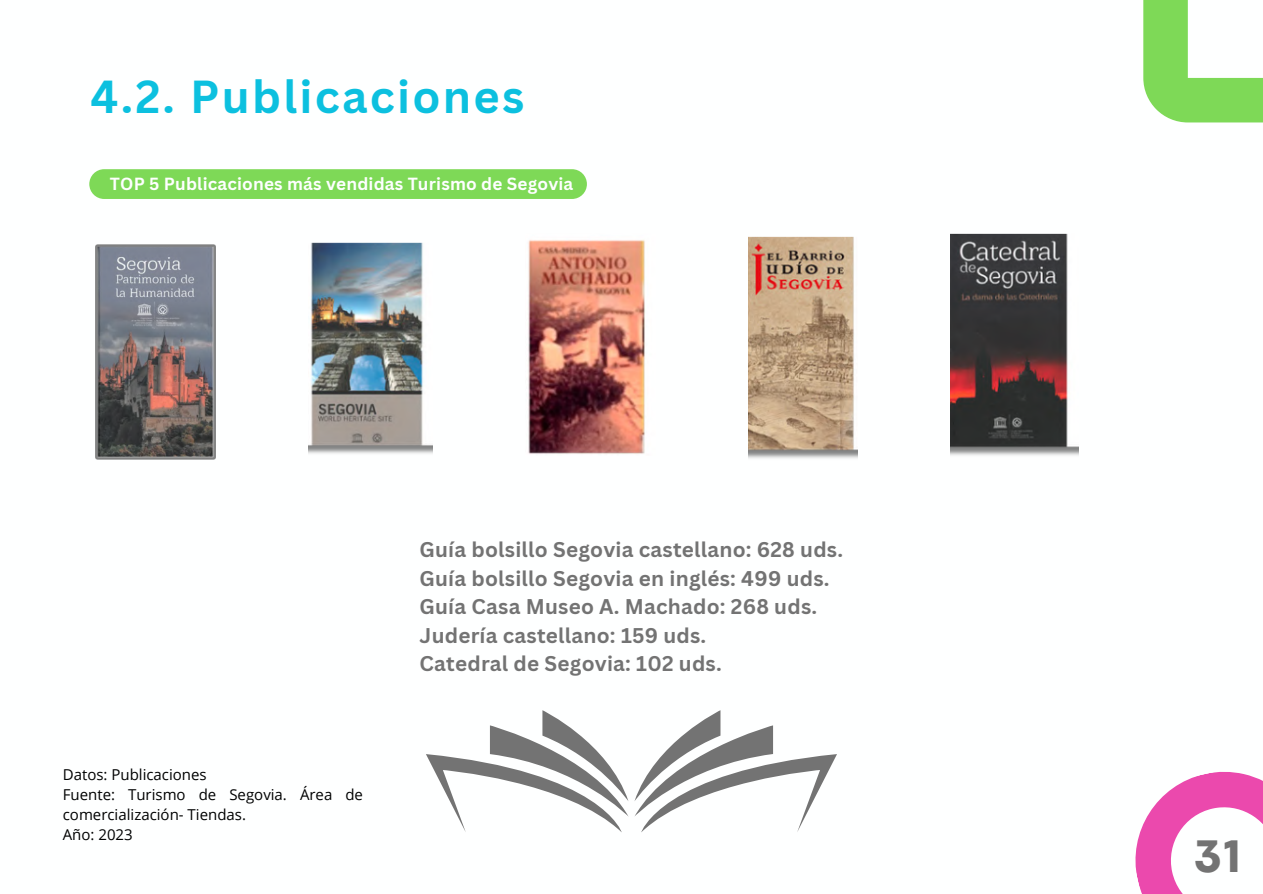
<style>
.page{position:relative;width:1263px;height:894px;background:#fff}
.page>*{position:absolute;margin:0;border:0;box-sizing:border-box;transform-origin:0 0}
.t1{font:800 47.55px "Codec Pro";color:#737373}
.t2{font:700 45px "Canva Sans";letter-spacing:.05em;color:#0cc0df}
.t3{font:700 20.7px/28.5px "Canva Sans";letter-spacing:.01em;color:#737373}
.t4{font:700 17.1px "Canva Sans";letter-spacing:.01em;color:#feffff}
.t5{font:15px/20.2px "Open Sans";color:#000}
</style>
<div class="page">
<img style="left:96px;top:244px;width:119px;height:216px">
<img style="left:309px;top:242px;width:123px;height:212px">
<img style="left:528px;top:240px;width:117px;height:214px">
<img style="left:748px;top:236px;width:109px;height:223px">
<img style="left:951px;top:233px;width:127px;height:223px">
<div style="left:89px;top:169px;width:498px;height:30px;background:#7ed957;border-radius:15px"></div>
<svg style="left:1135px;top:771px;width:128px;height:122px"></svg>
<svg style="left:1143px;top:0;width:120px;height:122px"></svg>
<svg style="left:426px;top:710px;width:411px;height:122px"></svg>
<p class="t2" style="left:90px;top:65px;width:435px">4.2. Publicaciones</p>
<p class="t4" style="left:110px;top:172px;width:465px">TOP 5 Publicaciones más vendidas Turismo de Segovia</p>
<p class="t5" style="left:63px;top:763px;width:145px">Datos: Publicaciones</p>
<p class="t5" style="left:63px;top:783px;width:302px">Fuente: Turismo de Segovia. Área de comercialización- Tiendas.</p>
<h3 class="t5" style="left:63px;top:824px;width:71px">Año: 2023</h3>
<p class="t3" style="left:419px;top:534px;width:425px">Guía bolsillo Segovia castellano: 628 uds.<br>Guía bolsillo Segovia en inglés: 499 uds.<br>Guía Casa Museo A. Machado: 268 uds.<br>Judería castellano: 159 uds.<br>Catedral de Segovia: 102 uds.</p>
<p class="t1" style="left:1194px;top:838px;width:48px">31</p>
</div>
